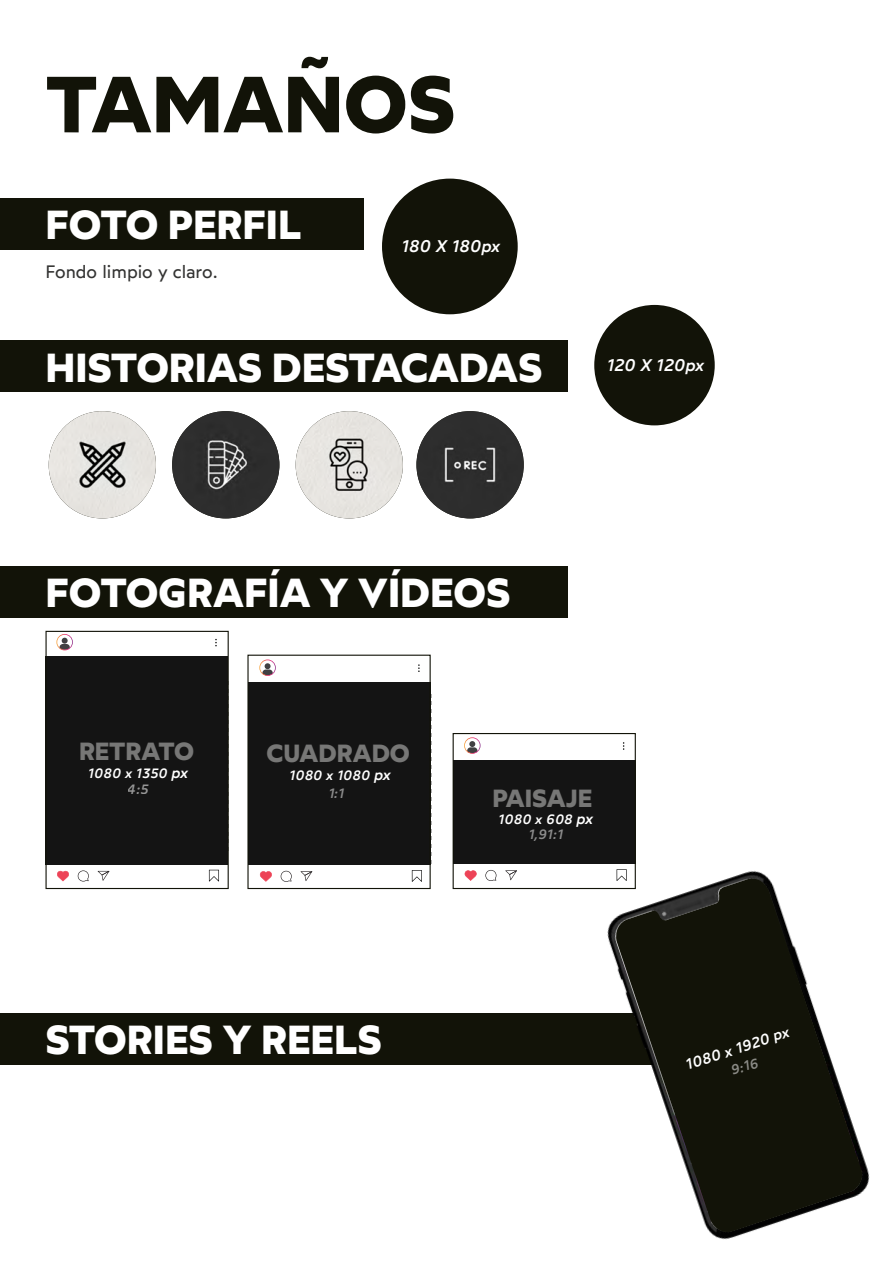
<style>
.page{position:relative;width:893px;height:1263px;background:#fff}
.page>*{position:absolute;margin:0;border:0;box-sizing:border-box;transform-origin:0 0}
.t1{font:700 79.35px "Wotfard";color:#121308}
.t2{font:700 40.5px "Wotfard";color:#fff}
.t3{font:700 24.75px "Wotfard";color:#777776}
.t4{font:18px "Wotfard";color:#333332}
.t5{font:italic 500 16.95px "Wotfard";color:#fff}
.t6{font:italic 500 14.85px "Wotfard";color:#fff}
.t7{font:italic 500 13.5px "Wotfard";color:#fff}
.s1{font-size:15.15px}
</style>
<div class="page">
<div style="left:0;top:198px;width:363px;height:52px;background:#121308"></div>
<div style="left:0;top:566px;width:567px;height:51px;background:#121308"></div>
<div style="left:0;top:1013px;width:737px;height:51px;background:#121308"></div>
<div style="left:0;top:341px;width:567px;height:51px;background:#121308"></div>
<div style="left:382px;top:179px;width:136px;height:135px;background:#121308;border-radius:50%"></div>
<img style="left:49px;top:411px;width:107px;height:107px;border-radius:54px">
<img style="left:172px;top:411px;width:107px;height:107px;border-radius:54px">
<img style="left:296px;top:411px;width:107px;height:107px;border-radius:54px">
<img style="left:416px;top:411px;width:108px;height:107px;border-radius:54px">
<div style="left:594px;top:305px;width:121px;height:120px;background:#121308;border-radius:50%"></div>
<svg style="left:613px;top:876px;width:252px;height:358px;fill:#121308"></svg>
<svg style="left:418px;top:664px;width:2px;height:8px"></svg>
<svg style="left:412px;top:870px;width:10px;height:12px"></svg>
<svg style="left:259px;top:871px;width:13px;height:11px"></svg>
<svg style="left:281px;top:871px;width:11px;height:11px"></svg>
<svg style="left:301px;top:871px;width:11px;height:10px"></svg>
<svg style="left:259px;top:659px;width:17px;height:17px"></svg>
<div style="left:248px;top:682px;width:183px;height:182px;background:#141414"></div>
<svg style="left:209px;top:870px;width:10px;height:11px"></svg>
<svg style="left:57px;top:871px;width:12px;height:10px"></svg>
<svg style="left:78px;top:870px;width:11px;height:11px"></svg>
<svg style="left:98px;top:871px;width:11px;height:10px"></svg>
<svg style="left:56px;top:634px;width:17px;height:16px"></svg>
<div style="left:45px;top:656px;width:183px;height:208px;background:#141414"></div>
<div style="left:453px;top:864px;width:183px;height:23px;background:#fff"></div>
<svg style="left:617px;top:869px;width:10px;height:12px"></svg>
<svg style="left:464px;top:870px;width:13px;height:11px"></svg>
<svg style="left:485px;top:870px;width:11px;height:11px"></svg>
<svg style="left:505px;top:870px;width:12px;height:10px"></svg>
<svg style="left:464px;top:737px;width:17px;height:17px"></svg>
<div style="left:453px;top:760px;width:183px;height:104px;background:#141414"></div>
<div style="left:45px;top:631px;width:184px;height:258px;border:1px solid #121308"></div>
<div style="left:247px;top:655px;width:184px;height:234px;border:1px solid #121308"></div>
<div style="left:453px;top:733px;width:183px;height:156px;border:1px solid #121308"></div>
<h1 class="t1" style="left:45px;top:54px;width:412px">TAMAÑOS</h1>
<p class="t2" style="left:46px;top:199px;width:258px">FOTO PERFIL</p>
<p class="t4" style="left:46px;top:261px;width:174px">Fondo limpio y claro.</p>
<p class="t5" style="left:400px;top:235px;width:100px">180 X 180px</p>
<p class="t2" style="left:45px;top:341px;width:499px">HISTORIAS DESTACADAS</p>
<p class="t5" style="left:606px;top:354px;width:99px">120 X 120px</p>
<p class="t2" style="left:45px;top:567px;width:467px">FOTOGRAFÍA Y VÍDEOS</p>
<p class="t3" style="left:79px;top:736px;width:117px">RETRATO</p>
<p class="t3" style="left:267px;top:737px;width:145px">CUADRADO</p>
<p class="t7" style="left:87px;top:764px;width:102px">1080 x 1350 <span class="s1">px</span></p>
<p class="t7" style="left:289px;top:767px;width:103px">1080 x 1080 <span class="s1">px</span></p>
<p class="t7" style="left:127px;top:780px;width:23px">4:5</p>
<p class="t7" style="left:327px;top:785px;width:18px">1:1</p>
<p class="t2" style="left:45px;top:1014px;width:338px">STORIES Y REELS</p>
<p class="t3" style="left:492px;top:782px;width:101px">PAISAJE</p>
<p class="t7" style="left:498px;top:810px;width:96px">1080 x 608 <span class="s1">px</span></p>
<p class="t7" style="left:527px;top:825px;width:37px">1,91:1</p>
<p class="t6" style="left:682px;top:1056px;width:110px;rotate:-18deg">1080 x 1920 px</p>
<p class="t7" style="left:728px;top:1062px;width:30px;rotate:-17deg">9:16</p>
</div>
